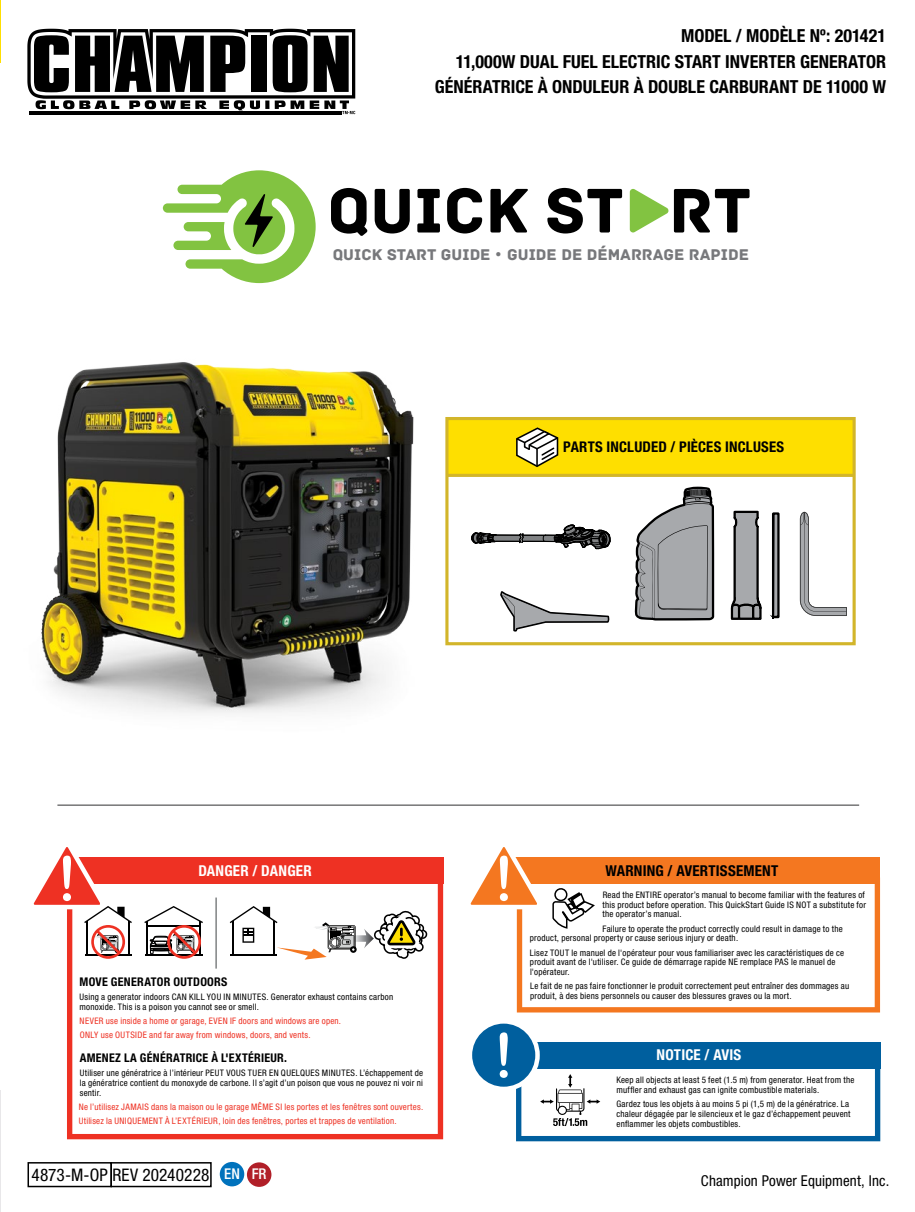
<style>
.page{position:relative;width:915px;height:1212px;background:#fff}
.page>*{position:absolute;margin:0;border:0;box-sizing:border-box;transform-origin:0 0}
.t1{font:66.3px "Archive";color:#000}
.t2{font:700 condensed 18px/25.5px "Helvetica Neue LT Std";color:#000;text-align:right}
.t3{font:condensed 17.4px "Helvetica Neue LT Std";letter-spacing:.005em;color:#000}
.t4{font:16.35px "Archive";color:#77787b}
.t5{font:condensed 15px "Helvetica Neue LT Std";letter-spacing:.01em;color:#000}
.t6{font:700 condensed 15px "Helvetica Neue LT Std";letter-spacing:.015em;color:#fff}
.t7{font:700 condensed 15px "Helvetica Neue LT Std";letter-spacing:.015em;color:#000}
.t8{font:500 condensed 14.85px "Helvetica Neue LT Std";color:#fff}
.t9{font:700 condensed 14.7px "Helvetica Neue LT Std";letter-spacing:.015em;color:#000}
.t10{font:700 condensed 12px "Helvetica Neue LT Std";letter-spacing:.02em;color:#000}
.t11{font:condensed 9px/9.8px "Helvetica Neue LT Std";letter-spacing:.025em;color:#000}
.t12{font:condensed 9px/14.2px "Helvetica Neue LT Std";letter-spacing:.025em;color:#ee3123}
</style>
<div class="page">
<hr style="left:0;top:0;width:1px;height:63px;background:#ffdf00">
<div style="left:447px;top:418px;width:406px;height:57px;background:#fedf00"></div>
<svg style="left:516px;top:427px;width:43px;height:40px"></svg>
<hr style="left:447px;top:474px;width:406px;height:3px;background:#d2b52a">
<div style="left:445px;top:417px;width:410px;height:228px;border:3px solid #d2b52a"></div>
<svg style="left:500px;top:591px;width:110px;height:41px"></svg>
<svg style="left:634px;top:486px;width:81px;height:135px"></svg>
<svg style="left:730px;top:510px;width:32px;height:110px"></svg>
<svg style="left:771px;top:512px;width:9px;height:107px"></svg>
<svg style="left:799px;top:512px;width:47px;height:104px"></svg>
<svg style="left:471px;top:524px;width:140px;height:26px"></svg>
<img style="left:41px;top:362px;width:373px;height:351px">
<hr style="left:57px;top:804px;width:801px;height:2px;background:#757576">
<div style="left:220px;top:1162px;width:24px;height:24px;background:#0072bc;border-radius:50%"></div>
<svg style="left:27px;top:29px;width:328px;height:85px"></svg>
<div style="left:27px;top:1162px;width:85px;height:25px;border:2px solid #000"></div>
<div style="left:110px;top:1162px;width:101px;height:25px;border:2px solid #000"></div>
<svg style="left:629px;top:188px;width:39px;height:45px"></svg>
<svg style="left:163px;top:170px;width:152px;height:113px"></svg>
<svg style="left:516px;top:1068px;width:364px;height:73px"></svg>
<svg style="left:67px;top:884px;width:376px;height:255px"></svg>
<svg style="left:144px;top:906px;width:59px;height:53px"></svg>
<svg style="left:364px;top:908px;width:64px;height:52px"></svg>
<svg style="left:230px;top:906px;width:126px;height:54px"></svg>
<hr style="left:215px;top:897px;width:2px;height:71px;background:#808284">
<div style="left:67px;top:857px;width:376px;height:27px;background:#ee3123"></div>
<svg style="left:33px;top:847px;width:99px;height:112px"></svg>
<svg style="left:516px;top:884px;width:363px;height:128px"></svg>
<div style="left:503px;top:857px;width:376px;height:27px;background:#f47720"></div>
<div style="left:516px;top:1042px;width:364px;height:26px;background:#005f9e"></div>
<svg style="left:470px;top:847px;width:75px;height:65px"></svg>
<div style="left:554px;top:888px;width:13px;height:13px;border:2px solid #000;border-radius:50%"></div>
<svg style="left:551px;top:891px;width:45px;height:39px"></svg>
<div style="left:469px;top:1021px;width:68px;height:68px;background:#005f9e;border-radius:50%"></div>
<div style="left:467px;top:1019px;width:72px;height:72px;border:4px solid #fff;border-radius:50%"></div>
<svg style="left:499px;top:1032px;width:8px;height:46px"></svg>
<div style="left:247px;top:1162px;width:24px;height:25px;background:#b11f28;border-radius:50%"></div>
<hr style="left:0;top:1090px;width:1px;height:122px;background:#e8e7e9">
<h2 class="t2" style="left:434px;top:23px;width:452px">MODEL / MODÈLE Nº: 201421<br>11,000W DUAL FUEL ELECTRIC START INVERTER GENERATOR<br>GÉNÉRATRICE À ONDULEUR À DOUBLE CARBURANT DE 11000 W</h2>
<h1 class="t1" style="left:327px;top:171px;width:425px">QUICK ST RT</h1>
<h3 class="t4" style="left:332px;top:245px;width:417px">QUICK START GUIDE • GUIDE DE DÉMARRAGE RAPIDE</h3>
<h3 class="t9" style="left:563px;top:437px;width:222px">PARTS INCLUDED / PIÈCES INCLUSES</h3>
<h3 class="t6" style="left:198px;top:861px;width:115px">DANGER / DANGER</h3>
<h3 class="t10" style="left:80px;top:974px;width:149px">MOVE GENERATOR OUTDOORS</h3>
<p class="t11" style="left:80px;top:992px;width:315px">Using a generator indoors CAN KILL YOU IN MINUTES. Generator exhaust contains carbon monoxide. This is a poison you cannot see or smell.</p>
<p class="t12" style="left:80px;top:1013px;width:263px">NEVER use inside a home or garage, EVEN IF doors and windows are open.<br>ONLY use OUTSIDE and far away from windows, doors, and vents.</p>
<h3 class="t10" style="left:80px;top:1051px;width:209px">AMENEZ LA GÉNÉRATRICE À L'EXTÉRIEUR.</h3>
<p class="t11" style="left:80px;top:1068px;width:345px;text-align:justify">Utiliser une génératrice à l’intérieur PEUT VOUS TUER EN QUELQUES MINUTES. L’échappement de la génératrice contient du monoxyde de carbone. Il s’agit d’un poison que vous ne pouvez ni voir ni sentir.</p>
<p class="t12" style="left:79px;top:1100px;width:346px">Ne l’utilisez JAMAIS dans la maison ou le garage MÊME SI les portes et les fenêtres sont ouvertes.<br>Utilisez la UNIQUEMENT À L’EXTÉRIEUR, loin des fenêtres, portes et trappes de ventilation.</p>
<h3 class="t3" style="left:31px;top:1165px;width:179px">4873-M-OP REV 20240228</h3>
<h3 class="t8" style="left:224px;top:1164px;width:17px">EN</h3>
<h3 class="t8" style="left:252px;top:1165px;width:16px">FR</h3>
<h3 class="t7" style="left:605px;top:861px;width:174px">WARNING / AVERTISSEMENT</h3>
<p class="t11" style="left:602px;top:890px;width:265px">Read the ENTIRE operator’s manual to become familiar with the features of this product before operation. This QuickStart Guide IS NOT a substitute for the operator’s manual.</p>
<p class="t11" style="left:529px;top:923px;width:314px;text-indent:72px">Failure to operate the product correctly could result in damage to the product, personal property or cause serious injury or death.</p>
<p class="t11" style="left:530px;top:947px;width:315px">Lisez TOUT le manuel de l'opérateur pour vous familiariser avec les caractéristiques de ce produit avant de l'utiliser. Ce guide de démarrage rapide NE remplace PAS le manuel de l'opérateur.</p>
<p class="t11" style="left:530px;top:981px;width:320px">Le fait de ne pas faire fonctionner le produit correctement peut entraîner des dommages au produit, à des biens personnels ou causer des blessures graves ou la mort.</p>
<h3 class="t6" style="left:656px;top:1046px;width:86px">NOTICE / AVIS</h3>
<p class="t11" style="left:616px;top:1075px;width:239px">Keep all objects at least 5 feet (1.5 m) from generator. Heat from the muffler and exhaust gas can ignite combustible materials.</p>
<p class="t11" style="left:616px;top:1099px;width:235px">Gardez tous les objets à au moins 5 pi (1,5 m) de la génératrice. La chaleur dégagée par le silencieux et le gaz d’échappement peuvent enflammer les objets combustibles.</p>
<h3 class="t5" style="left:700px;top:1172px;width:190px">Champion Power Equipment, Inc.</h3>
</div>
